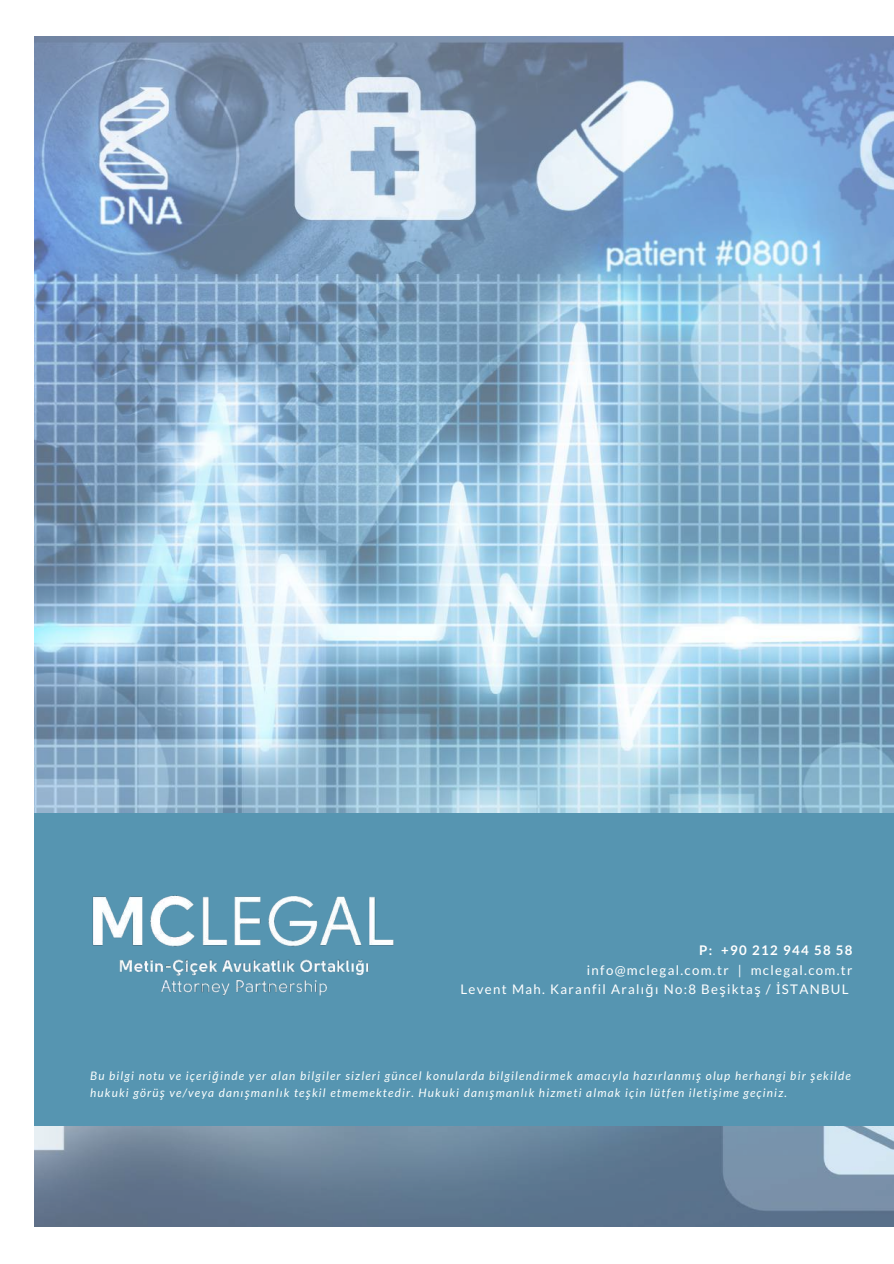
<style>
.page{position:relative;width:894px;height:1264px;background:#fff}
.page>*{position:absolute;margin:0;border:0;box-sizing:border-box;transform-origin:0 0}
.t1{font:13.2px/19.2px "Lato";letter-spacing:.1em;color:#fff;text-align:right}
.t2{font:700 13.2px "Lato";letter-spacing:.1em;color:#fff}
.t3{font:italic 11.7px/16.6px "Lato";letter-spacing:.1em;color:#fbfffe}
.s1{font-family:"Noto Sans"}
</style>
<div class="page">
<img style="left:34px;top:37px;width:859px;height:1189px">
<div style="left:35px;top:813px;width:858px;height:312px;background:#5695b1"></div>
<img style="left:92px;top:895px;width:302px;height:101px">
<p class="t2" style="left:699px;top:942px;width:155px">P: +90 212 944 58 58</p>
<p class="t1" style="left:460px;top:959px;width:393px">info@mclegal.com.tr | mclegal.com.tr<br>Levent Mah. Karanfil Aralı<span class="s1">ğ</span>ı No:8 Be<span class="s1">ş</span>ikta<span class="s1">ş</span> / <span class="s1">İ</span>STANBUL</p>
<p class="t3" style="left:90px;top:1067px;width:762px">Bu bilgi notu ve içeri<span class="s1">ğ</span>inde yer alan bilgiler sizleri güncel konularda bilgilendirmek amacıyla hazırlanmı<span class="s1">ş</span> olup herhangi bir <span class="s1">ş</span>ekilde hukuki görü<span class="s1">ş</span> ve/veya danı<span class="s1">ş</span>manlık te<span class="s1">ş</span>kil etmemektedir. Hukuki danı<span class="s1">ş</span>manlık hizmeti almak için lütfen ileti<span class="s1">ş</span>ime geçiniz.</p>
</div>
